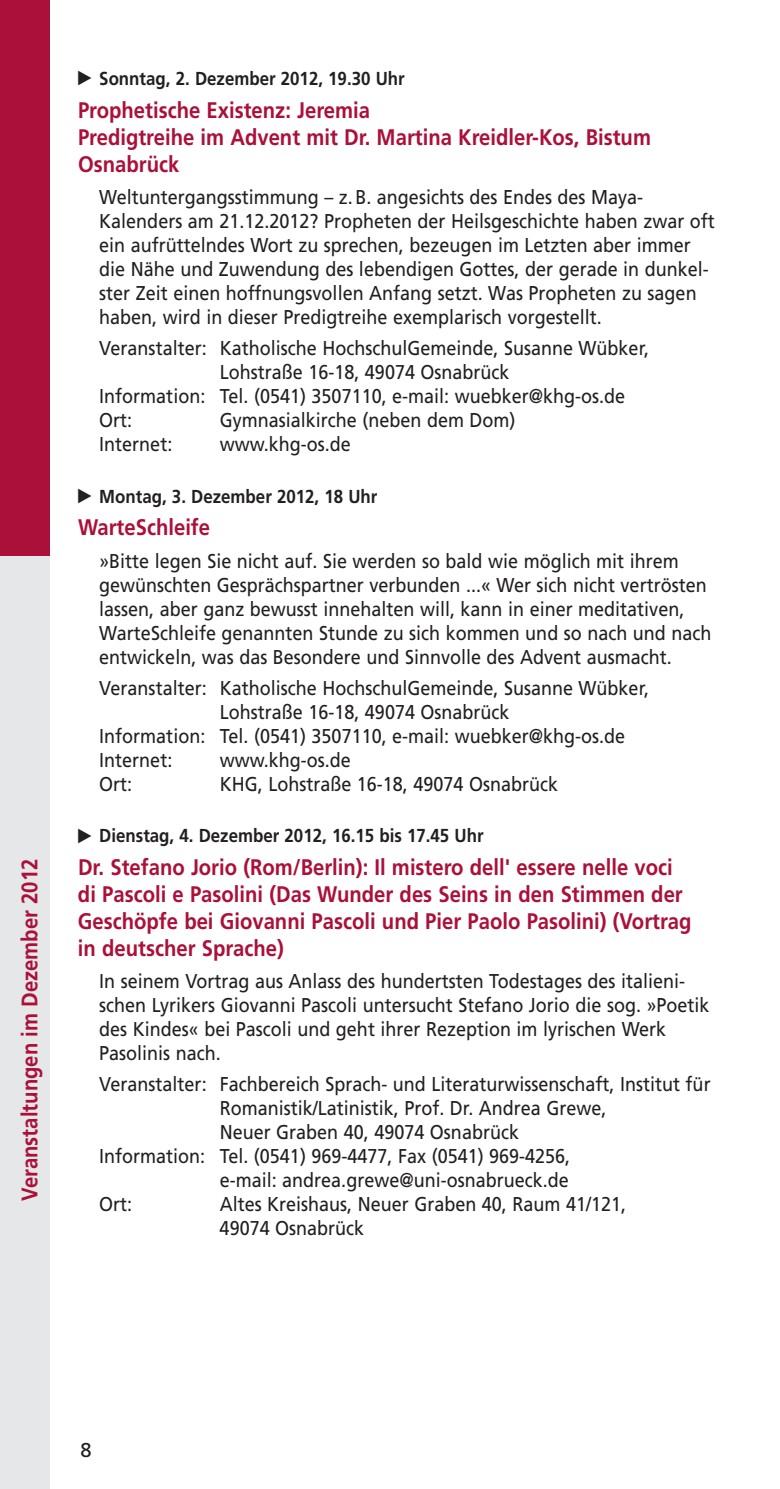
<style>
.page{position:relative;width:780px;height:1489px;background:#fff}
.page>*{position:absolute;margin:0;border:0;box-sizing:border-box;transform-origin:0 0}
.t1{font:700 22.5px/27px "Frutiger";color:#ab103a;scale:.9 1}
.t2{font:20px/24px "Frutiger";color:#231f20;scale:.9 1}
.t3{font:20px "Frutiger";color:#231f20}
.t4{font:700 18.75px "Frutiger";color:#231f20;scale:.9 1}
</style>
<div class="page">
<div style="left:0;top:0;width:50px;height:1488px;background:#ab103a"></div>
<div style="left:0;top:556px;width:50px;height:932px;background:#e6e7e9"></div>
<p class="t1" style="left:18px;top:1200px;width:381px;rotate:-90deg">Veranstaltungen im Dezember 2012</p>
<p class="t4" style="left:99px;top:71px;width:341px">Sonntag, 2. Dezember 2012, 19.30 Uhr</p>
<p class="t1" style="left:78px;top:98px;width:638px">Prophetische Existenz: Jeremia<br>Predigtreihe im Advent mit Dr. Martina Kreidler-Kos, Bistum<br>Osnabrück</p>
<p class="t2" style="left:99px;top:186px;width:685px">Weltuntergangsstimmung – z. B. angesichts des Endes des Maya-Kalenders am 21.12.2012? Propheten der Heilsgeschichte haben zwar oft ein aufrüttelndes Wort zu sprechen, bezeugen im Letzten aber immer die Nähe und Zuwendung des lebendigen Gottes, der gerade in dunkel&shy;ster Zeit einen hoffnungsvollen Anfang setzt. Was Propheten zu sagen haben, wird in dieser Predigtreihe exemplarisch vorgestellt.</p>
<p class="t2" style="left:99px;top:338px;width:612px">Veranstalter: Katholische HochschulGemeinde, Susanne Wübker,</p>
<p class="t2" style="left:220px;top:362px;width:323px">Lohstraße 16-18, 49074 Osnabrück</p>
<p class="t2" style="left:99px;top:386px;width:586px">Information: Tel. (0541) 3507110, e-mail: wuebker@khg-os.de</p>
<p class="t2" style="left:99px;top:410px;width:38px">Ort:</p>
<p class="t2" style="left:220px;top:410px;width:330px">Gymnasialkirche (neben dem Dom)</p>
<p class="t2" style="left:99px;top:434px;width:83px">Internet:</p>
<p class="t2" style="left:220px;top:434px;width:147px">www.khg-os.de</p>
<p class="t4" style="left:99px;top:488px;width:310px">Montag, 3. Dezember 2012, 18 Uhr</p>
<p class="t1" style="left:78px;top:515px;width:148px">WarteSchleife</p>
<p class="t2" style="left:99px;top:550px;width:681px">»Bitte legen Sie nicht auf. Sie werden so bald wie möglich mit ihrem gewünschten Gesprächspartner verbunden ...« Wer sich nicht vertrösten lassen, aber ganz bewusst innehalten will, kann in einer meditativen, WarteSchleife genannten Stunde zu sich kommen und so nach und nach entwickeln, was das Besondere und Sinnvolle des Advent ausmacht.</p>
<p class="t2" style="left:99px;top:677px;width:612px">Veranstalter: Katholische HochschulGemeinde, Susanne Wübker,</p>
<p class="t2" style="left:220px;top:701px;width:323px">Lohstraße 16-18, 49074 Osnabrück</p>
<p class="t2" style="left:99px;top:725px;width:586px">Information: Tel. (0541) 3507110, e-mail: wuebker@khg-os.de</p>
<p class="t2" style="left:99px;top:749px;width:83px">Internet:</p>
<p class="t2" style="left:220px;top:749px;width:147px">www.khg-os.de</p>
<p class="t2" style="left:99px;top:773px;width:38px">Ort:</p>
<p class="t2" style="left:220px;top:773px;width:377px">KHG, Lohstraße 16-18, 49074 Osnabrück</p>
<p class="t4" style="left:99px;top:828px;width:428px">Dienstag, 4. Dezember 2012, 16.15 bis 17.45 Uhr</p>
<p class="t1" style="left:78px;top:855px;width:683px">Dr. Stefano Jorio (Rom/Berlin): Il mistero dell' essere nelle voci di Pascoli e Pasolini (Das Wunder des Seins in den Stimmen der Geschöpfe bei Giovanni Pascoli und Pier Paolo Pasolini) (Vortrag in deutscher Sprache)</p>
<p class="t2" style="left:99px;top:970px;width:679px">In seinem Vortrag aus Anlass des hundertsten Todestages des italieni&shy;schen Lyrikers Giovanni Pascoli untersucht Stefano Jorio die sog. »Poetik des Kindes« bei Pascoli und geht ihrer Rezeption im lyrischen Werk Pasolinis nach.</p>
<p class="t2" style="left:99px;top:1073px;width:680px">Veranstalter: Fachbereich Sprach- und Literaturwissenschaft, Institut für</p>
<p class="t2" style="left:220px;top:1097px;width:431px">Romanistik/Latinistik, Prof. Dr. Andrea Grewe,</p>
<p class="t2" style="left:220px;top:1121px;width:334px">Neuer Graben 40, 49074 Osnabrück</p>
<p class="t2" style="left:99px;top:1145px;width:525px">Information: Tel. (0541) 969-4477, Fax (0541) 969-4256,</p>
<p class="t2" style="left:220px;top:1169px;width:389px">e-mail: andrea.grewe@uni-osnabrueck.de</p>
<p class="t2" style="left:99px;top:1193px;width:38px">Ort:</p>
<p class="t2" style="left:220px;top:1193px;width:453px">Altes Kreishaus, Neuer Graben 40, Raum 41/121,<br>49074 Osnabrück</p>
<p class="t3" style="left:80px;top:1441px;width:13px">8</p>
</div>
